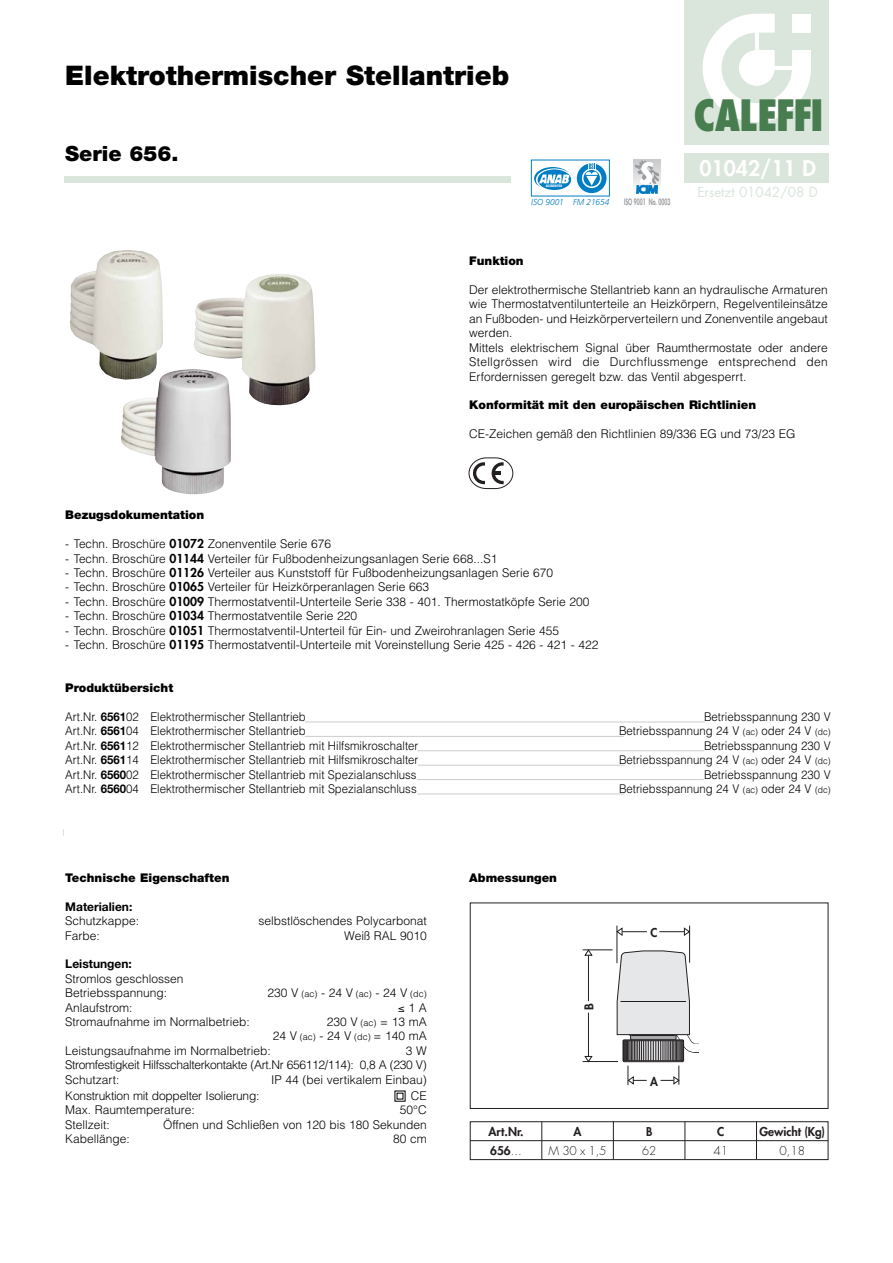
<style>
.page{position:relative;width:893px;height:1263px;background:#fff}
.page>*{position:absolute;margin:0;border:0;box-sizing:border-box;transform-origin:0 0}
.t1{font:800 condensed 42px "Futura";letter-spacing:-.035em;color:#477d4f}
.t2{font:900 27px "Helvetica Neue";color:#000}
.t3{font:800 21px "Futura";color:#fff}
.t4{font:900 21px "Helvetica Neue";color:#000}
.t5{font:13.5px "Futura";letter-spacing:-.005em;color:#dae5dc}
.t6{font:300 12px/14.4px "Helvetica";color:#000}
.t7{font:300 12px "Helvetica";color:#000;scale:.95 1}
.t8{font:900 12px "Helvetica Neue";color:#000}
.t9{font:700 12px "Helvetica Neue";color:#000}
.t10{font:800 11.85px/18.9px "Futura";color:#231f20}
.t11{font:300 11.85px "Futura";color:#231f20}
.t12{font:300 11.85px "Futura";color:#231f20;scale:.95 1}
.t13{font:800 11.85px "Futura";color:#231f20;scale:.95 1}
.t14{font:italic 300 8.7px "Frutiger";color:#007ec5}
.t15{font:800 8.7px "Futura";color:#999b9e;scale:.6 1}
.t16{font:900 condensed 3.15px "Helvetica";color:#fff}
.s1{font-family:"Futura";font-weight:800}
.s2{font-family:"Helvetica Neue";font-weight:700}
.s3{font-size:9px}
.s4{font-weight:300}
</style>
<div class="page">
<img style="left:194px;top:274px;width:121px;height:131px">
<img style="left:70px;top:250px;width:93px;height:129px">
<div style="left:685px;top:0;width:144px;height:145px;background:#dae5dc"></div>
<svg style="left:703px;top:14px;width:108px;height:108px"></svg>
<hr style="left:755px;top:32px;width:4px;height:18px;background:#fff">
<hr style="left:774px;top:66px;width:18px;height:4px;background:#fff">
<div style="left:685px;top:153px;width:144px;height:30px;background:#dae5dc"></div>
<svg style="left:397px;top:1093px;width:6px;height:6px"></svg>
<hr style="left:305px;top:722px;width:400px;height:1px;background:#ccc">
<hr style="left:305px;top:736px;width:319px;height:1px;background:#ccc">
<hr style="left:417px;top:750px;width:287px;height:1px;background:#ccc">
<hr style="left:418px;top:765px;width:206px;height:1px;background:#ccc">
<hr style="left:417px;top:779px;width:287px;height:1px;background:#ccc">
<hr style="left:417px;top:794px;width:207px;height:1px;background:#ccc">
<div style="left:64px;top:176px;width:446px;height:7px;background:#dae5dc"></div>
<svg style="left:468px;top:457px;width:46px;height:32px"></svg>
<svg style="left:659px;top:927px;width:30px;height:9px"></svg>
<svg style="left:618px;top:927px;width:29px;height:9px"></svg>
<hr style="left:617px;top:925px;width:1px;height:38px;background:#231f20">
<hr style="left:689px;top:925px;width:1px;height:38px;background:#231f20">
<svg style="left:583px;top:949px;width:116px;height:136px"></svg>
<div style="left:470px;top:902px;width:358px;height:207px;border:1px solid #231f20"></div>
<div style="left:470px;top:1121px;width:358px;height:39px;border:1px solid #231f20"></div>
<hr style="left:470px;top:1140px;width:358px;height:1px;background:#231f20">
<hr style="left:541px;top:1122px;width:1px;height:37px;background:#231f20">
<hr style="left:613px;top:1122px;width:1px;height:37px;background:#231f20">
<hr style="left:684px;top:1122px;width:1px;height:37px;background:#231f20">
<hr style="left:756px;top:1122px;width:1px;height:37px;background:#231f20">
<svg style="left:116px;top:360px;width:125px;height:135px"></svg>
<img style="left:121px;top:369px;width:110px;height:125px">
<div style="left:538px;top:169px;width:33px;height:21px;background:#007ec5;border-radius:50%"></div>
<svg style="left:534px;top:167px;width:36px;height:20px"></svg>
<div style="left:531px;top:160px;width:79px;height:36px;border:1px solid #007ec5"></div>
<svg style="left:577px;top:163px;width:30px;height:30px"></svg>
<svg style="left:582px;top:168px;width:19px;height:20px"></svg>
<svg style="left:583px;top:170px;width:17px;height:16px"></svg>
<svg style="left:586px;top:163px;width:12px;height:23px"></svg>
<svg style="left:633px;top:160px;width:28px;height:34px"></svg>
<h2 class="t2" style="left:65px;top:65px;width:445px">Elektrothermischer Stellantrieb</h2>
<h3 class="t4" style="left:65px;top:145px;width:115px">Serie 656.</h3>
<p class="t16" style="left:546px;top:184px;width:18px">ACCREDITED</p>
<p class="t14" style="left:531px;top:199px;width:80px">ISO 9001 FM 21654</p>
<p class="t15" style="left:624px;top:198px;width:79px">ISO 9001 No. 0003</p>
<h1 class="t1" style="left:693px;top:98px;width:132px">CALEFFI</h1>
<h3 class="t3" style="left:699px;top:158px;width:118px">01042/11 D</h3>
<p class="t5" style="left:697px;top:186px;width:122px">Ersetzt 01042/08 D</p>
<p class="t8" style="left:469px;top:257px;width:56px">Funktion</p>
<p class="t6" style="left:469px;top:283px;width:360px">Der elektrothermische Stellantrieb kann an hydraulische Armaturen wie Thermostatventilunterteile an Heizkörpern, Regelventileinsätze an Fußboden- und Heizkörperverteilern und Zonenventile angebaut werden.<br>Mittels elektrischem Signal über Raumthermostate oder andere Stellgrössen wird die Durchflussmenge entsprechend den Erfordernissen geregelt bzw. das Ventil abgesperrt.</p>
<p class="t8" style="left:469px;top:401px;width:288px">Konformität mit den europäischen Richtlinien</p>
<p class="t6" style="left:469px;top:427px;width:328px">CE-Zeichen gemäß den Richtlinien 89/336 EG und 73/23 EG</p>
<p class="t8" style="left:65px;top:511px;width:140px">Bezugsdokumentation</p>
<p class="t6" style="left:65px;top:537px;width:267px">- Techn. Broschüre <span class="s1">01072</span> Zonenventile Serie 676</p>
<p class="t6" style="left:65px;top:551px;width:434px">- Techn. Broschüre <span class="s1">01144</span> Verteiler für Fußbodenheizungsanlagen Serie 668...S1</p>
<p class="t6" style="left:65px;top:566px;width:489px">- Techn. Broschüre <span class="s1">01126</span> Verteiler aus Kunststoff für Fußbodenheizungsanlagen Serie 670</p>
<p class="t6" style="left:65px;top:580px;width:365px">- Techn. Broschüre <span class="s1">01065</span> Verteiler für Heizkörperanlagen Serie 663</p>
<p class="t6" style="left:65px;top:594px;width:526px">- Techn. Broschüre <span class="s1">01009</span> Thermostatventil-Unterteile Serie 338 - 401. Thermostatköpfe Serie 200</p>
<p class="t6" style="left:65px;top:609px;width:294px">- Techn. Broschüre <span class="s1">01034</span> Thermostatventile Serie 220</p>
<p class="t6" style="left:65px;top:623px;width:495px">- Techn. Broschüre <span class="s1">01051</span> Thermostatventil-Unterteil für Ein- und Zweirohranlagen Serie 455</p>
<p class="t6" style="left:65px;top:638px;width:535px">- Techn. Broschüre <span class="s1">01195</span> Thermostatventil-Unterteile mit Voreinstellung Serie 425 - 426 - 421 - 422</p>
<p class="t8" style="left:65px;top:684px;width:109px">Produktübersicht</p>
<p class="t7" style="left:65px;top:710px;width:255px">Art.Nr. <span class="s2">6561</span>02 Elektrothermischer Stellantrieb</p>
<p class="t7" style="left:704px;top:710px;width:135px">Betriebsspannung 230 V</p>
<p class="t7" style="left:65px;top:724px;width:255px">Art.Nr. <span class="s2">6561</span>04 Elektrothermischer Stellantrieb</p>
<p class="t7" style="left:619px;top:724px;width:224px">Betriebsspannung 24 V <span class="s3">(ac)</span> oder 24 V <span class="s3">(dc)</span></p>
<p class="t7" style="left:65px;top:739px;width:373px">Art.Nr. <span class="s2">6561</span>12 Elektrothermischer Stellantrieb mit Hilfsmikroschalter</p>
<p class="t7" style="left:704px;top:739px;width:135px">Betriebsspannung 230 V</p>
<p class="t7" style="left:65px;top:753px;width:373px">Art.Nr. <span class="s2">6561</span>14 Elektrothermischer Stellantrieb mit Hilfsmikroschalter</p>
<p class="t7" style="left:619px;top:753px;width:224px">Betriebsspannung 24 V <span class="s3">(ac)</span> oder 24 V <span class="s3">(dc)</span></p>
<p class="t7" style="left:65px;top:767px;width:371px">Art.Nr. <span class="s2">6560</span>02 Elektrothermischer Stellantrieb mit Spezialanschluss</p>
<p class="t7" style="left:704px;top:767px;width:135px">Betriebsspannung 230 V</p>
<p class="t7" style="left:65px;top:782px;width:371px">Art.Nr. <span class="s2">6560</span>04 Elektrothermischer Stellantrieb mit Spezialanschluss</p>
<p class="t7" style="left:619px;top:782px;width:224px">Betriebsspannung 24 V <span class="s3">(ac)</span> oder 24 V <span class="s3">(dc)</span></p>
<p class="t8" style="left:65px;top:873px;width:166px">Technische Eigenschaften</p>
<p class="t9" style="left:65px;top:902px;width:69px">Materialien:</p>
<p class="t6" style="left:65px;top:914px;width:76px">Schutzkappe:</p>
<p class="t6" style="left:258px;top:914px;width:170px">selbstlöschendes Polycarbonat</p>
<p class="t6" style="left:65px;top:928px;width:36px">Farbe:</p>
<p class="t6" style="left:344px;top:928px;width:84px">Weiß RAL 9010</p>
<p class="t9" style="left:65px;top:960px;width:68px">Leistungen:</p>
<p class="t6" style="left:65px;top:971px;width:120px">Stromlos geschlossen<br>Betriebsspannung:</p>
<p class="t6" style="left:268px;top:986px;width:161px">230 V <span class="s3">(ac)</span> - 24 V <span class="s3">(ac)</span> - 24 V <span class="s3">(dc)</span></p>
<p class="t6" style="left:65px;top:1000px;width:69px">Anlaufstrom:</p>
<p class="t6" style="left:398px;top:1000px;width:30px">≤1A</p>
<p class="t6" style="left:65px;top:1014px;width:186px">Stromaufnahme im Normalbetrieb:</p>
<p class="t6" style="left:273px;top:1014px;width:155px;text-align:right">230 V <span class="s3">(ac)</span> = 13 mA<br>24 V <span class="s3">(ac)</span> - 24 V <span class="s3">(dc)</span> = 140 mA</p>
<p class="t6" style="left:65px;top:1043px;width:207px">Leistungsaufnahme im Normalbetrieb:</p>
<p class="t6" style="left:65px;top:1043px;width:363px;text-align:justify;text-indent:340px">3 W Stromfestigkeit Hilfsschalterkontakte (Art.Nr 656112/114): 0,8 A (230 V)<br>Schutzart:</p>
<p class="t6" style="left:271px;top:1072px;width:157px">IP 44 (bei vertikalem Einbau)</p>
<p class="t6" style="left:65px;top:1088px;width:196px">Konstruktion mit doppelter Isolierung:</p>
<p class="t6" style="left:411px;top:1088px;width:17px">CE</p>
<p class="t6" style="left:65px;top:1103px;width:131px">Max. Raumtemperature:</p>
<p class="t6" style="left:400px;top:1103px;width:28px">50°C</p>
<p class="t6" style="left:65px;top:1117px;width:46px">Stellzeit:</p>
<p class="t6" style="left:163px;top:1117px;width:265px">Öffnen und Schließen von 120 bis 180 Sekunden</p>
<p class="t6" style="left:65px;top:1132px;width:66px">Kabellänge:</p>
<p class="t6" style="left:393px;top:1132px;width:35px">80 cm</p>
<p class="t8" style="left:469px;top:873px;width:89px">Abmessungen</p>
<p class="t10" style="left:580px;top:1010px;width:8px;rotate:-90deg">B</p>
<p class="t10" style="left:651px;top:924px;width:8px">C</p>
<p class="t10" style="left:650px;top:1072px;width:10px">A</p>
<p class="t10" style="left:488px;top:1123px;width:37px">Art.Nr.<br>656<span class="s4">...</span></p>
<p class="t10" style="left:759px;top:1123px;width:67px">Gewicht (Kg)</p>
<p class="t10" style="left:574px;top:1123px;width:10px">A</p>
<p class="t11" style="left:549px;top:1145px;width:59px">M 30 x 1,5</p>
<p class="t10" style="left:717px;top:1123px;width:9px">C</p>
<p class="t11" style="left:713px;top:1145px;width:16px">41</p>
<p class="t13" style="left:646px;top:1126px;width:8px">B</p>
<p class="t12" style="left:642px;top:1145px;width:16px">62</p>
<p class="t11" style="left:779px;top:1145px;width:27px">0,18</p>
</div>
